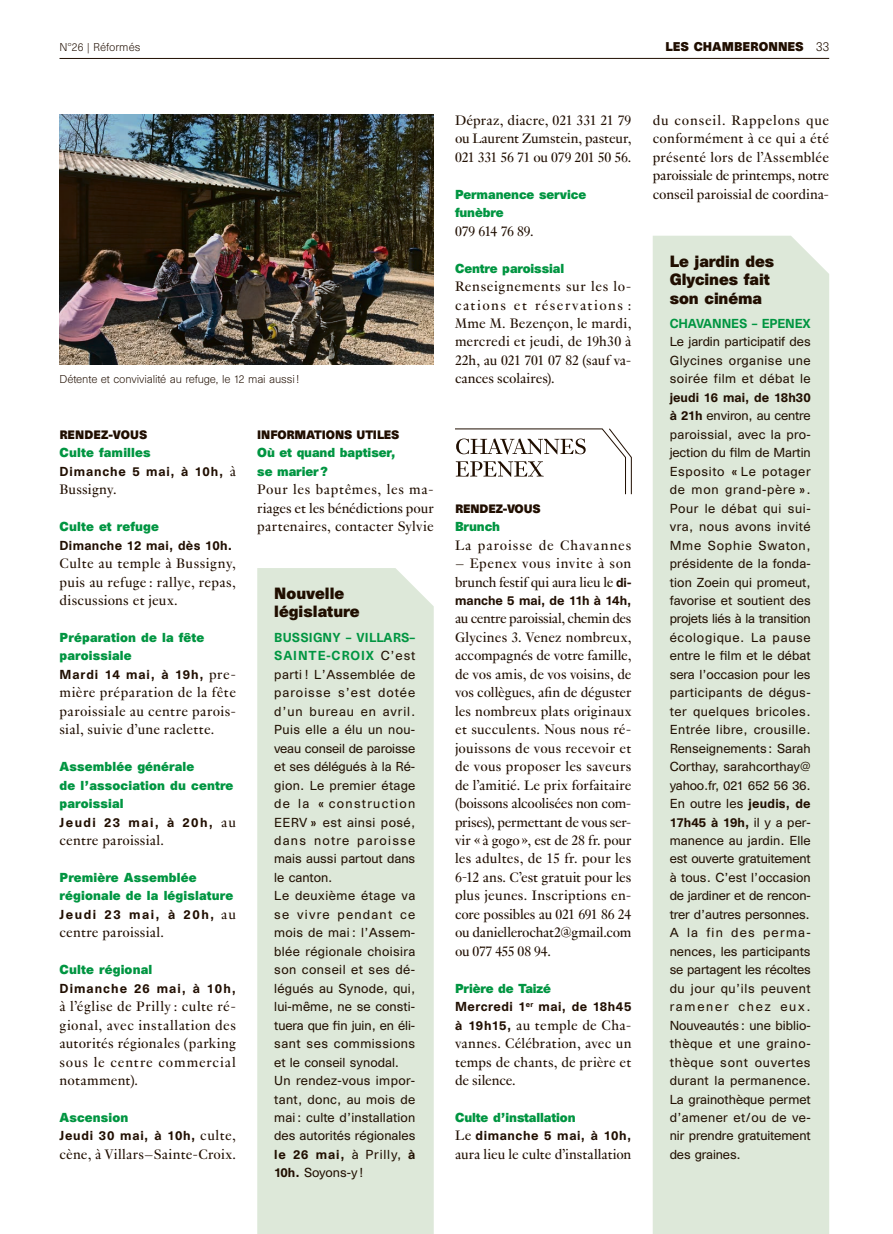
<style>
.page{position:relative;width:893px;height:1234px;background:#fff}
.page>*{position:absolute;margin:0;border:0;box-sizing:border-box;transform-origin:0 0}
.REF_Texte_indd{font:15px/18.5px "Genath";letter-spacing:.01em;color:#200e00;text-align:justify}
.REF_Titre-encadre_in{font:700 15px/18.5px "Unica SB";letter-spacing:-.01em;color:#200e00}
.REF_Texte_indd-2{font:15px "Genath";letter-spacing:.06em;color:#200e00}
.REF_Texte_indd-3{font:15px "Genath";letter-spacing:-.025em;color:#200e00}
.REF_Texte-encadre_in{font:12px/18.5px "Unica SB";color:#200e00;text-align:justify}
.REF_P2_Titre_indd{font:700 12px/18.5px "Unica SB";letter-spacing:.01em;color:#009541}
.REF_P2_Titre_indd-2{font:700 12px "Unica SB";letter-spacing:-.01em;color:#009541}
.REF_Texte_indd-4{font:500 12px "Unica SB";letter-spacing:.055em;color:#200e00}
.REF_Texte_indd-5{font:500 12px "Unica SB";letter-spacing:.025em;color:#200e00}
.REF_Texte_indd-6{font:500 12px "Unica SB";color:#200e00}
.REF_Texte_indd-7{font:500 12px "Unica SB";letter-spacing:.075em;color:#200e00}
.REF_Texte_indd-8{font:500 12px "Unica SB";letter-spacing:.085em;color:#200e00}
.REF_Texte_indd-9{font:500 12px "Unica SB";letter-spacing:.12em;color:#200e00}
.REF_Texte_indd-10{font:500 12px "Unica SB";letter-spacing:.125em;color:#200e00}
.t1{font:700 11.7px "Unica SB";color:#200e00}
.REF_P2_Rubriques_ind{font:700 11.25px "Unica SB";letter-spacing:-.01em;color:#200e00}
.REF_P2_Rubriques_ind-2{font:700 11.25px "Unica SB";letter-spacing:.01em;color:#200e00}
.REF_legendes_copyrig{font:300 10.5px "Unica SB";letter-spacing:-.01em;color:#200e00}
.s1{font-weight:300;font-size:12px}
.s2{font-family:"Genath";font-weight:400;font-size:15px}
.s3{font-weight:500;color:#009541}
.s4{font-weight:500}
.s5{font-family:"Unica SB";font-weight:500;font-size:12px}
</style>
<div class="page">
<svg style="left:455px;top:428px;width:177px;height:66px"></svg>
<div style="left:257px;top:568px;width:177px;height:665px;background:#dde8d9"></div>
<img style="left:60px;top:115px;width:374px;height:250px">
<div style="left:653px;top:236px;width:176px;height:997px;background:#dde8d9"></div>
<hr style="left:60px;top:58px;width:769px;height:1px;background:#200e00">
<p class="REF_legendes_copyrig" style="left:60px;top:41px;width:82px">N°26 | Réformés</p>
<p class="t1" style="left:665px;top:39px;width:165px">LES CHAMBERONNES <span class="s1">33</span></p>
<p class="REF_legendes_copyrig" style="left:60px;top:373px;width:241px">Détente et convivialité au refuge, le 12 mai aussi!</p>
<p class="REF_P2_Rubriques_ind-2" style="left:60px;top:427px;width:89px">RENDEZ-VOUS</p>
<p class="REF_P2_Titre_indd" style="left:60px;top:444px;width:93px">Culte familles</p>
<p class="REF_Texte_indd-4" style="left:60px;top:463px;width:178px">Dimanche 5 mai, à 10h, <span class="s2">à</span></p>
<p class="REF_Texte_indd" style="left:60px;top:479px;width:59px">Bussigny.</p>
<p class="REF_P2_Titre_indd" style="left:60px;top:518px;width:101px">Culte et refuge</p>
<p class="REF_Texte_indd-5" style="left:60px;top:537px;width:174px">Dimanche 12 mai, dès 10h.</p>
<p class="REF_Texte_indd" style="left:60px;top:553px;width:178px">Culte au temple à Bussigny, puis au refuge : rallye, repas, discussions et jeux.</p>
<p class="REF_P2_Titre_indd" style="left:60px;top:629px;width:146px">Préparation de la fête</p>
<p class="REF_P2_Titre_indd" style="left:60px;top:647px;width:74px">paroissiale</p>
<p class="REF_Texte_indd-7" style="left:60px;top:666px;width:178px">Mardi 14 mai, à 19h, <span class="s2">pre-</span></p>
<p class="REF_Texte_indd" style="left:60px;top:682px;width:178px">mière préparation de la fête paroissiale au centre parois&shy;sial, suivie d’une raclette.</p>
<p class="REF_P2_Titre_indd" style="left:60px;top:758px;width:136px">Assemblée générale</p>
<p class="REF_P2_Titre_indd" style="left:60px;top:777px;width:175px">de l’association du centre paroissial</p>
<p class="REF_Texte_indd-9" style="left:60px;top:814px;width:178px">Jeudi 23 mai, à 20h, <span class="s2">au</span></p>
<p class="REF_Texte_indd" style="left:60px;top:829px;width:106px">centre paroissial.</p>
<p class="REF_P2_Titre_indd" style="left:60px;top:869px;width:139px">Première Assemblée</p>
<p class="REF_P2_Titre_indd" style="left:60px;top:887px;width:175px">régionale de la législature</p>
<p class="REF_Texte_indd-10" style="left:60px;top:906px;width:178px">Jeudi 23 mai, à 20h, <span class="s2">au</span></p>
<p class="REF_Texte_indd" style="left:60px;top:922px;width:106px">centre paroissial.</p>
<p class="REF_P2_Titre_indd" style="left:60px;top:961px;width:94px">Culte régional</p>
<p class="REF_Texte_indd-8" style="left:60px;top:980px;width:178px">Dimanche 26 mai, à 10h,</p>
<p class="REF_Texte_indd" style="left:60px;top:995px;width:178px">à l’église de Prilly : culte ré&shy;gional, avec installation des autorités régionales (parking sous le centre commercial notamment).</p>
<p class="REF_P2_Titre_indd" style="left:60px;top:1109px;width:71px">Ascension</p>
<p class="REF_Texte_indd-4" style="left:60px;top:1128px;width:178px">Jeudi 30 mai, à 10h, <span class="s2">culte,</span></p>
<p class="REF_Texte_indd" style="left:60px;top:1143px;width:178px">cène, à Villars–Sainte-Croix.</p>
<p class="REF_P2_Rubriques_ind" style="left:257px;top:427px;width:144px">INFORMATIONS UTILES</p>
<p class="REF_P2_Titre_indd-2" style="left:257px;top:445px;width:140px">Où et quand baptiser,</p>
<p class="REF_P2_Titre_indd-2" style="left:257px;top:463px;width:72px">se marier?</p>
<p class="REF_Texte_indd" style="left:257px;top:479px;width:178px">Pour les baptêmes, les ma&shy;riages et les bénédictions pour partenaires, contacter Sylvie</p>
<p class="REF_Titre-encadre_in" style="left:274px;top:585px;width:72px">Nouvelle</p>
<p class="REF_Titre-encadre_in" style="left:274px;top:604px;width:87px">législature</p>
<p class="REF_Texte-encadre_in" style="left:274px;top:628px;width:143px"><span class="s3">BUSSIGNY – VILLARS– SAINTE-CROIX</span> C’est parti ! L’Assemblée de paroisse s’est dotée d’un bureau en avril.<br>Puis elle a élu un nou&shy;veau conseil de paroisse et ses délégués à la Ré&shy;gion. Le premier étage de la « construction EERV » est ainsi posé, dans notre paroisse mais aussi partout dans le canton.</p>
<p class="REF_Texte-encadre_in" style="left:274px;top:886px;width:143px">Le deuxième étage va se vivre pendant ce mois de mai: l’Assem&shy;blée régionale choisira son conseil et ses dé&shy;légués au Synode, qui, lui-même, ne se consti&shy;tuera que fin juin, en éli&shy;sant ses commissions et le conseil synodal.</p>
<p class="REF_Texte-encadre_in" style="left:274px;top:1071px;width:143px">Un rendez-vous impor&shy;tant, donc, au mois de mai: culte d’installation des autorités régionales <span class="s4">le 26 mai,</span> à Prilly, <span class="s4">à 10h.</span> Soyons-y!</p>
<p class="REF_Texte_indd" style="left:455px;top:110px;width:178px">Dépraz, diacre, 021 331 21 79 ou Laurent Zumstein, pasteur, 021 331 56 71 ou 079 201 50 56.</p>
<p class="REF_P2_Titre_indd-2" style="left:455px;top:187px;width:133px">Permanence service</p>
<p class="REF_P2_Titre_indd-2" style="left:455px;top:205px;width:50px">funèbre</p>
<p class="REF_Texte_indd-3" style="left:455px;top:220px;width:80px">079 614 76 89.</p>
<p class="REF_P2_Titre_indd-2" style="left:455px;top:260px;width:111px">Centre paroissial</p>
<p class="REF_Texte_indd" style="left:455px;top:276px;width:178px">Renseignements sur les lo&shy;cations et réservations :<br>Mme M. Bezençon, le mardi, mercredi et jeudi, de 19h30 à 22h, au 021 701 07 82 (sauf va&shy;cances scolaires).</p>
<p class="REF_P2_Rubriques_ind" style="left:455px;top:501px;width:87px">RENDEZ-VOUS</p>
<p class="REF_P2_Titre_indd" style="left:455px;top:518px;width:46px">Brunch</p>
<p class="REF_Texte_indd-2" style="left:455px;top:534px;width:178px">La paroisse de Chavannes</p>
<p class="REF_Texte_indd" style="left:455px;top:553px;width:178px">– Epenex vous invite à son brunch festif qui aura lieu le <span class="s5">di-</span></p>
<p class="REF_Texte_indd-6" style="left:455px;top:593px;width:178px">manche 5 mai, de 11h à 14h,</p>
<p class="REF_Texte_indd" style="left:455px;top:608px;width:178px">au centre paroissial, chemin des Glycines 3. Venez nombreux, accompagnés de votre famille, de vos amis, de vos voisins, de vos collègues, afin de déguster les nombreux plats originaux et succulents. Nous nous ré&shy;jouissons de vous recevoir et de vous proposer les saveurs de l’amitié. Le prix forfaitaire (boissons alcoolisées non com&shy;prises), permettant de vous ser&shy;vir « à gogo », est de 28 fr. pour les adultes, de 15 fr. pour les 6-12 ans. C’est gratuit pour les plus jeunes. Inscriptions en&shy;core possibles au 021 691 86 24 ou daniellerochat2@gmail.com ou 077 455 08 94.</p>
<p class="REF_P2_Titre_indd-2" style="left:455px;top:980px;width:98px">Prière de Taizé</p>
<p class="REF_Texte_indd-4" style="left:455px;top:998px;width:178px">Mercredi 1<sup>er</sup> mai, de 18h45</p>
<p class="REF_Texte_indd" style="left:455px;top:1014px;width:178px"><span class="s5">à 19h15,</span> au temple de Cha&shy;vannes. Célébration, avec un temps de chants, de prière et de silence.</p>
<p class="REF_P2_Titre_indd-2" style="left:455px;top:1109px;width:122px">Culte d’installation</p>
<p class="REF_Texte_indd-4" style="left:455px;top:1128px;width:178px"><span class="s2">Le</span> dimanche 5 mai, à 10h,</p>
<p class="REF_Texte_indd" style="left:455px;top:1143px;width:178px">aura lieu le culte d’installation</p>
<p class="REF_Texte_indd" style="left:653px;top:110px;width:178px">du conseil. Rappelons que conformément à ce qui a été présenté lors de l’Assemblée paroissiale de printemps, notre conseil paroissial de coordina-</p>
<p class="REF_Titre-encadre_in" style="left:670px;top:253px;width:106px">Le jardin des<br>Glycines fait son cinéma</p>
<p class="REF_Texte-encadre_in" style="left:670px;top:315px;width:143px"><span class="s3">CHAVANNES – EPENEX </span>Le jardin participatif des Glycines organise une soirée film et débat le <span class="s4">jeudi 16 mai, de 18h30 à 21h</span> environ, au centre paroissial, avec la pro&shy;jection du film de Martin Esposito « Le potager de mon grand-père ».<br>Pour le débat qui sui&shy;vra, nous avons invité Mme Sophie Swaton, présidente de la fonda&shy;tion Zoein qui promeut, favorise et soutient des projets liés à la transition écologique. La pause entre le film et le débat sera l’occasion pour les participants de dégus&shy;ter quelques bricoles.<br>Entrée libre, crousille.<br>Renseignements: Sarah Corthay, sarahcorthay@ yahoo.fr, 021 652 56 36.<br>En outre les <span class="s4">jeudis, de 17h45 à 19h,</span> il y a per&shy;manence au jardin. Elle est ouverte gratuitement à tous. C’est l’occasion de jardiner et de rencon&shy;trer d’autres personnes.</p>
<p class="REF_Texte-encadre_in" style="left:670px;top:923px;width:143px">A la fin des perma&shy;nences, les participants se partagent les récoltes du jour qu’ils peuvent ramener chez eux.<br>Nouveautés: une biblio&shy;thèque et une graino&shy;thèque sont ouvertes durant la permanence.<br>La grainothèque permet d’amener et/ou de ve&shy;nir prendre gratuitement des graines.</p>
</div>
